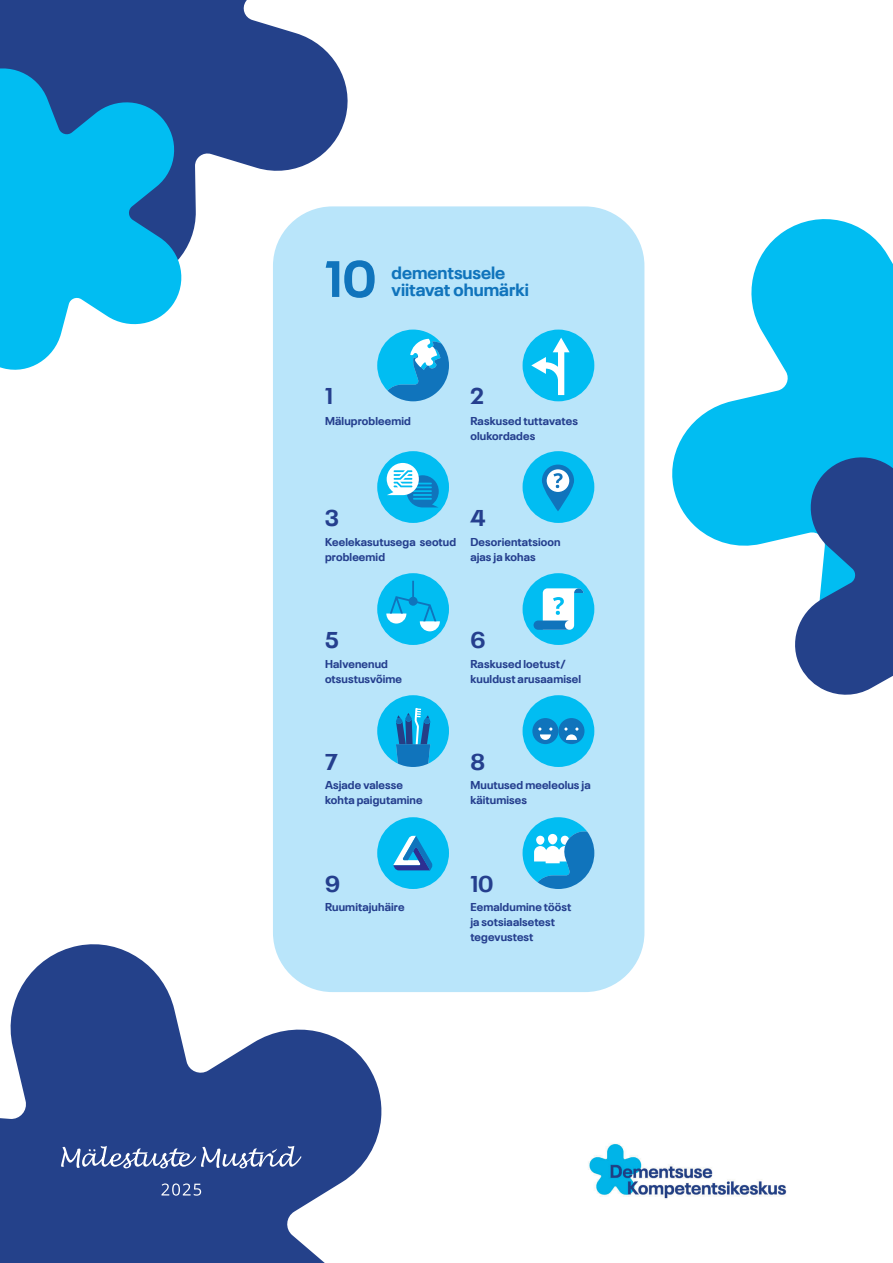
<style>
.page{position:relative;width:893px;height:1263px;background:#fff}
.page>*{position:absolute;margin:0;border:0;box-sizing:border-box;transform-origin:0 0}
.t1{font:700 50.7px "Neue Plak";color:#1074bc}
.t2{font:700 22.8px "Neue Plak";color:#253f8e}
.t3{font:700 17.7px "Neue Plak";color:#1074bc}
.t4{font:700 11.4px/15.1px "Neue Plak";letter-spacing:.01em;color:#253f8e}
</style>
<div class="page">
<div style="left:273px;top:206px;width:371px;height:786px;background:#b9e5fa;border-radius:60px"></div>
<svg style="left:377px;top:330px;width:72px;height:71px"></svg>
<div style="left:523px;top:330px;width:71px;height:71px;background:#01bdf2;border-radius:50%"></div>
<svg style="left:531px;top:338px;width:39px;height:57px"></svg>
<div style="left:377px;top:451px;width:72px;height:72px;background:#01bdf2;border-radius:50%"></div>
<svg style="left:387px;top:463px;width:52px;height:44px"></svg>
<div style="left:523px;top:451px;width:71px;height:72px;background:#01bdf2;border-radius:50%"></div>
<svg style="left:542px;top:465px;width:32px;height:46px"></svg>
<div style="left:547px;top:469px;width:22px;height:23px;background:#fff;border-radius:50%"></div>
<svg style="left:553px;top:473px;width:10px;height:15px"></svg>
<div style="left:377px;top:573px;width:72px;height:72px;background:#01bdf2;border-radius:50%"></div>
<svg style="left:386px;top:581px;width:54px;height:50px"></svg>
<div style="left:523px;top:573px;width:71px;height:72px;background:#01bdf2;border-radius:50%"></div>
<svg style="left:534px;top:588px;width:49px;height:42px"></svg>
<svg style="left:377px;top:695px;width:72px;height:72px"></svg>
<div style="left:523px;top:695px;width:71px;height:72px;background:#01bdf2;border-radius:50%"></div>
<div style="left:532px;top:718px;width:26px;height:26px;background:#1074bc;border-radius:50%"></div>
<div style="left:558px;top:718px;width:26px;height:26px;background:#1074bc;border-radius:50%"></div>
<svg style="left:538px;top:727px;width:14px;height:13px"></svg>
<svg style="left:564px;top:727px;width:14px;height:13px"></svg>
<div style="left:377px;top:817px;width:72px;height:72px;background:#01bdf2;border-radius:50%"></div>
<svg style="left:393px;top:836px;width:40px;height:34px"></svg>
<svg style="left:523px;top:817px;width:71px;height:72px"></svg>
<svg style="left:0;top:937px;width:382px;height:326px;fill:#24418a"></svg>
<svg style="left:61px;top:1146px;width:241px;height:22px"></svg>
<img style="left:588px;top:1144px;width:199px;height:55px">
<svg style="left:672px;top:219px;width:221px;height:327px;fill:#01bdf2"></svg>
<svg style="left:788px;top:424px;width:105px;height:271px"></svg>
<svg style="left:0;top:0;width:355px;height:261px;fill:#24418a"></svg>
<svg style="left:0;top:62px;width:188px;height:308px;fill:#01bdf2"></svg>
<svg style="left:161px;top:1183px;width:40px;height:13px"></svg>
<h1 class="t1" style="left:325px;top:238px;width:53px">10</h1>
<h3 class="t3" style="left:392px;top:258px;width:115px">dementsusele</h3>
<h3 class="t3" style="left:392px;top:276px;width:139px">viitavat ohumärki</h3>
<h2 class="t2" style="left:325px;top:378px;width:9px">1</h2>
<p class="t4" style="left:325px;top:412px;width:87px">Mäluprobleemid</p>
<h2 class="t2" style="left:470px;top:378px;width:15px">2</h2>
<p class="t4" style="left:470px;top:412px;width:109px">Raskused tuttavates olukordades</p>
<h2 class="t2" style="left:325px;top:500px;width:15px">3</h2>
<p class="t4" style="left:325px;top:533px;width:133px">Keelekasutusega seotud probleemid</p>
<h2 class="t2" style="left:470px;top:500px;width:16px">4</h2>
<p class="t4" style="left:470px;top:533px;width:92px">Desorientatsioon ajas ja kohas</p>
<h2 class="t2" style="left:325px;top:622px;width:15px">5</h2>
<p class="t4" style="left:325px;top:655px;width:79px">Halvenenud otsustusvõime</p>
<h2 class="t2" style="left:470px;top:622px;width:16px">6</h2>
<p class="t4" style="left:470px;top:655px;width:112px">Raskused loetust/ kuuldust arusaamisel</p>
<h2 class="t2" style="left:325px;top:744px;width:14px">7</h2>
<p class="t4" style="left:325px;top:776px;width:99px">Asjade valesse kohta paigutamine</p>
<h2 class="t2" style="left:325px;top:866px;width:16px">9</h2>
<p class="t4" style="left:325px;top:898px;width:81px">Ruumitajuhäire</p>
<h2 class="t2" style="left:470px;top:744px;width:16px">8</h2>
<p class="t4" style="left:470px;top:776px;width:122px">Muutused meeleolus ja käitumises</p>
<h2 class="t2" style="left:470px;top:866px;width:25px">10</h2>
<p class="t4" style="left:470px;top:898px;width:102px">Eemaldumine tööst ja sotsiaalsetest tegevustest</p>
</div>
